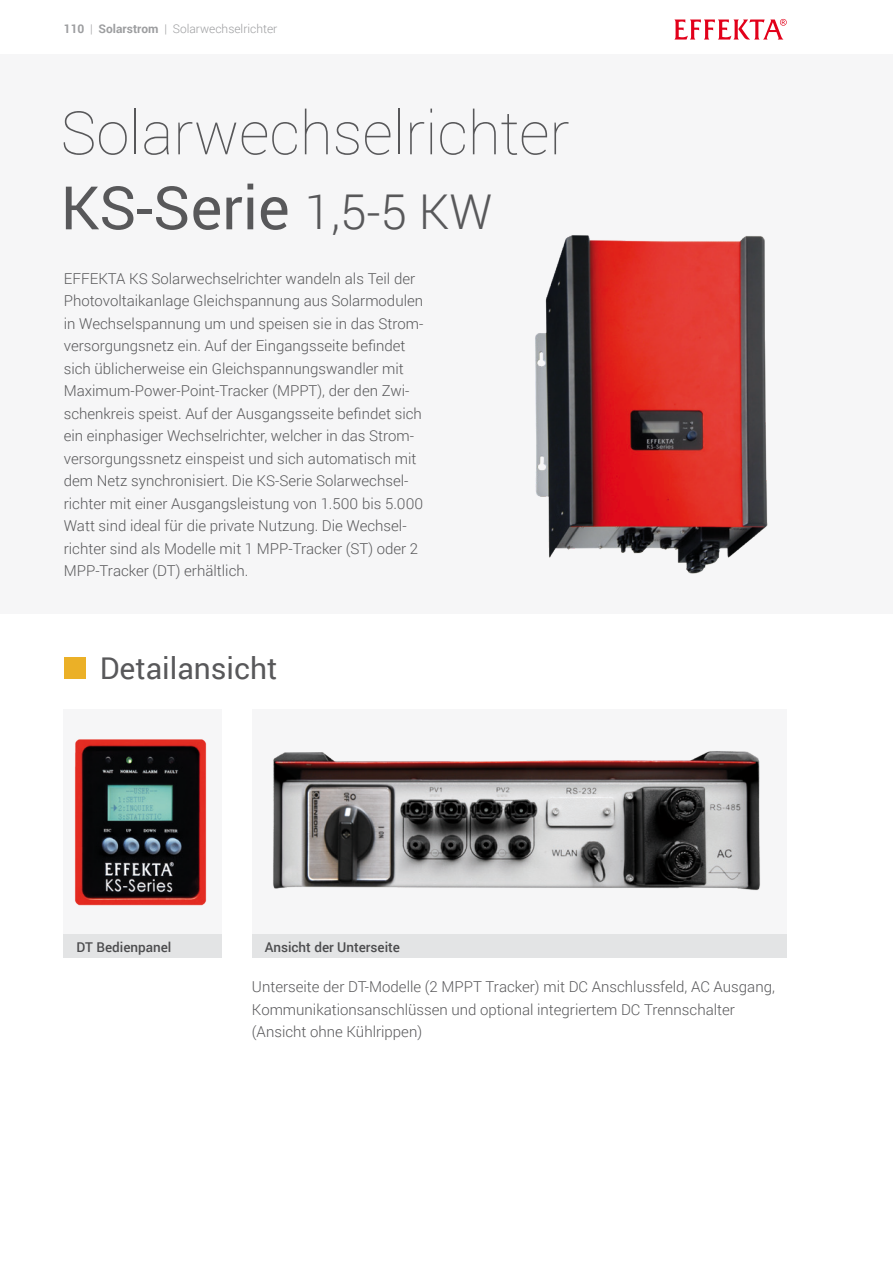
<style>
.page{position:relative;width:893px;height:1263px;background:#fff}
.page>*{position:absolute;margin:0;border:0;box-sizing:border-box;transform-origin:0 0}
.t1{font:100 60px/75px "Roboto";color:#58585a}
.t2{font:30px "Roboto";color:#58585a}
.t3{font:300 15px/22.5px "Roboto";color:#58585a}
.t4{font:500 13.5px "Roboto";color:#4c4c4e}
.t5{font:300 12px "Roboto";color:#9d9ea0}
.s1{font-weight:700}
.s2{font-weight:400}
.s3{font-weight:300;font-size:48px}
</style>
<div class="page">
<svg style="left:674px;top:19px;width:113px;height:21px"></svg>
<div style="left:0;top:54px;width:893px;height:560px;background:#f6f6f7"></div>
<img style="left:535px;top:235px;width:233px;height:339px">
<div style="left:64px;top:709px;width:158px;height:225px;background:#f6f6f7"></div>
<img style="left:75px;top:739px;width:132px;height:167px">
<div style="left:252px;top:709px;width:535px;height:225px;background:#f6f6f7"></div>
<img style="left:273px;top:751px;width:487px;height:140px">
<div style="left:64px;top:657px;width:21px;height:22px;background:#ebb027"></div>
<div style="left:64px;top:934px;width:158px;height:24px;background:#e3e4e5"></div>
<div style="left:252px;top:934px;width:535px;height:24px;background:#e3e4e5"></div>
<p class="t5" style="left:64px;top:20px;width:215px"><span class="s1">110</span> | <span class="s1">Solarstrom</span> | Solarwechselrichter</p>
<h1 class="t1" style="left:61px;top:93px;width:510px">Solarwechselrichter<br><span class="s2">KS-Serie</span> <span class="s3">1,5-5 KW</span></h1>
<p class="t3" style="left:64px;top:267px;width:361px">EFFEKTA KS Solarwechselrichter wandeln als Teil der Photovoltaikanlage Gleichspannung aus Solarmodulen in Wechselspannung um und speisen sie in das Strom&shy;versorgungsnetz ein. Auf der Eingangsseite befindet sich üblicherweise ein Gleichspannungswandler mit Maximum-Power-Point-Tracker (MPPT), der den Zwi&shy;schenkreis speist. Auf der Ausgangsseite befindet sich ein einphasiger Wechselrichter, welcher in das Strom&shy;versorgungssnetz einspeist und sich automatisch mit dem Netz synchronisiert. Die KS-Serie Solarwechsel&shy;richter mit einer Ausgangsleistung von 1.500 bis 5.000<br>Watt sind ideal für die private Nutzung. Die Wechsel&shy;richter sind als Modelle mit 1 MPP-Tracker (ST) oder 2<br>MPP-Tracker (DT) erhältlich.</p>
<h2 class="t2" style="left:100px;top:647px;width:179px">Detailansicht</h2>
<p class="t4" style="left:77px;top:937px;width:96px">DT Bedienpanel</p>
<p class="t4" style="left:265px;top:937px;width:137px">Ansicht der Unterseite</p>
<p class="t3" style="left:252px;top:975px;width:524px">Unterseite der DT-Modelle (2 MPPT Tracker) mit DC Anschlussfeld, AC Ausgang,<br>Kommunikationsanschlüssen und optional integriertem DC Trennschalter (Ansicht ohne Kühlrippen)</p>
</div>
